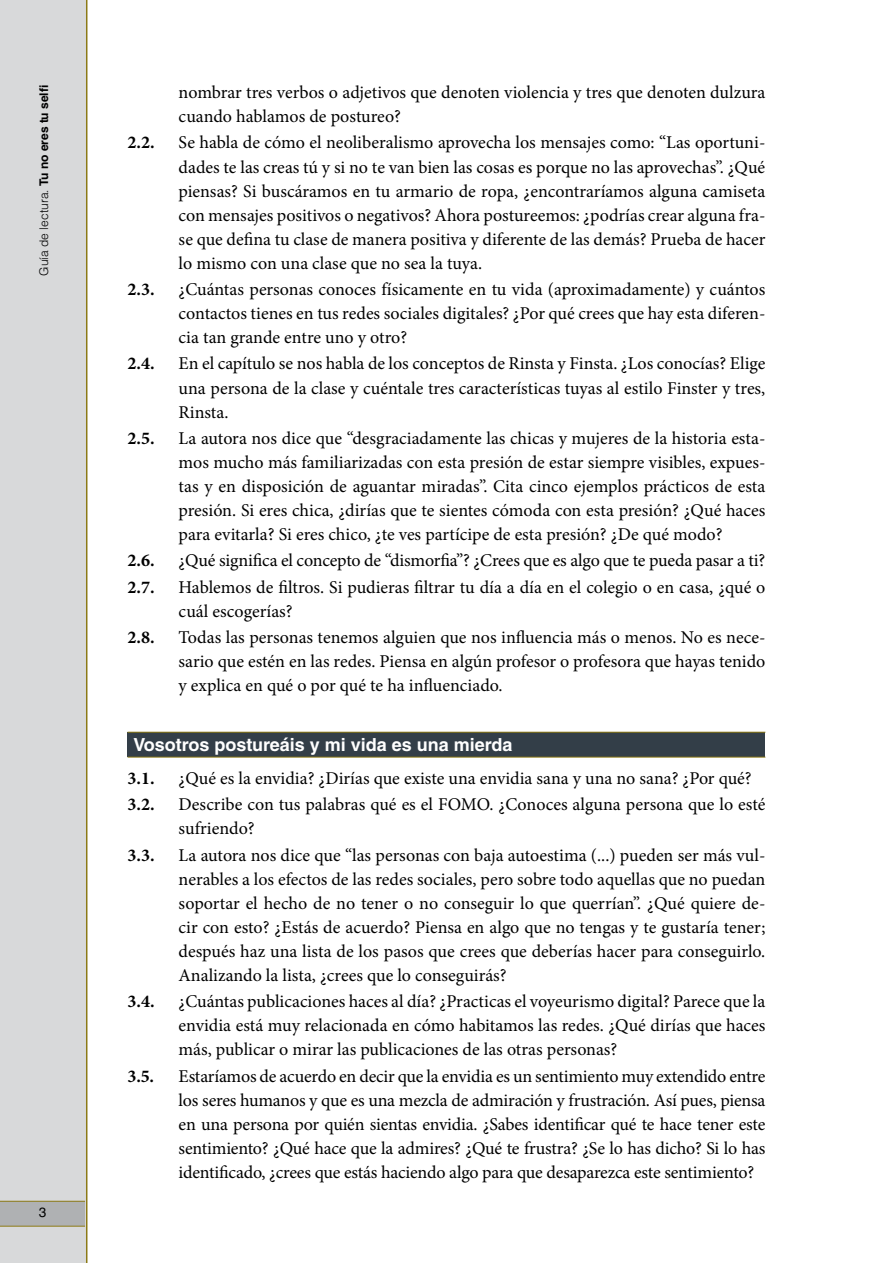
<style>
.page{position:relative;width:893px;height:1263px;background:#fff}
.page>*{position:absolute;margin:0;border:0;box-sizing:border-box;transform-origin:0 0}
.cos_entrat_4{font:18px/24.2px "Minion Pro";color:#000;text-align:justify}
.cos_entrat_4-2{font:700 18px "Minion Pro";color:#000}
.titol_taula{font:700 18px "Helvetica LT Std";color:#fff}
.t1{font:13.5px "Helvetica LT Std";color:#000}
.t2{font:700 12px "Helvetica LT Std";color:#000}
.s1{font-weight:300}
</style>
<div class="page">
<div style="left:0;top:0;width:86px;height:1263px;background:#d8d9da"></div>
<div style="left:0;top:1201px;width:85px;height:25px;background:#afb1b3"></div>
<hr style="left:0;top:1201px;width:85px;height:1px;background:#8c7a16">
<hr style="left:0;top:1226px;width:85px;height:1px;background:#8c7a16">
<hr style="left:86px;top:0;width:1px;height:1263px;background:#8c7a16">
<div style="left:128px;top:732px;width:637px;height:25px;background:#333e48"></div>
<hr style="left:128px;top:732px;width:637px;height:1px;background:#8c7a16">
<hr style="left:128px;top:757px;width:637px;height:1px;background:#8c7a16">
<p class="t2" style="left:37px;top:275px;width:192px;rotate:-90deg"><span class="s1">Guía de lectura.</span> Tu no eres tu selfi</p>
<p class="t1" style="left:39px;top:1205px;width:9px">3</p>
<p class="cos_entrat_4" style="left:179px;top:80px;width:588px">nombrar tres verbos o adjetivos que denoten violencia y tres que denoten dulzura cuando hablamos de postureo?</p>
<p class="cos_entrat_4-2" style="left:128px;top:132px;width:29px">2.2.</p>
<p class="cos_entrat_4" style="left:179px;top:131px;width:588px">Se habla de cómo el neoliberalismo aprovecha los mensajes como: “Las oportuni&shy;dades te las creas tú y si no te van bien las cosas es porque no las aprovechas”. ¿Qué piensas? Si buscáramos en tu armario de ropa, ¿encontraríamos alguna camiseta con mensajes positivos o negativos? Ahora postureemos: ¿podrías crear alguna fra&shy;se que defina tu clase de manera positiva y diferente de las demás? Prueba de hacer lo mismo con una clase que no sea la tuya.</p>
<p class="cos_entrat_4-2" style="left:128px;top:279px;width:29px">2.3.</p>
<p class="cos_entrat_4" style="left:179px;top:277px;width:588px">¿Cuántas personas conoces físicamente en tu vida (aproximadamente) y cuántos contactos tienes en tus redes sociales digitales? ¿Por qué crees que hay esta diferen&shy;cia tan grande entre uno y otro?</p>
<p class="cos_entrat_4-2" style="left:128px;top:353px;width:29px">2.4.</p>
<p class="cos_entrat_4" style="left:179px;top:352px;width:588px">En el capítulo se nos habla de los conceptos de Rinsta y Finsta. ¿Los conocías? Elige una persona de la clase y cuéntale tres características tuyas al estilo Finster y tres, Rinsta.</p>
<p class="cos_entrat_4-2" style="left:128px;top:427px;width:29px">2.5.</p>
<p class="cos_entrat_4" style="left:179px;top:426px;width:588px">La autora nos dice que “desgraciadamente las chicas y mujeres de la historia esta&shy;mos mucho más familiarizadas con esta presión de estar siempre visibles, expues&shy;tas y en disposición de aguantar miradas”. Cita cinco ejemplos prácticos de esta presión. Si eres chica, ¿dirías que te sientes cómoda con esta presión? ¿Qué haces para evitarla? Si eres chico, ¿te ves partícipe de esta presión? ¿De qué modo?</p>
<p class="cos_entrat_4-2" style="left:128px;top:550px;width:29px">2.6.</p>
<p class="cos_entrat_4" style="left:179px;top:549px;width:588px">¿Qué significa el concepto de “dismorfia”? ¿Crees que es algo que te pueda pasar a ti?</p>
<p class="cos_entrat_4-2" style="left:128px;top:576px;width:29px">2.7.</p>
<p class="cos_entrat_4" style="left:179px;top:575px;width:588px">Hablemos de filtros. Si pudieras filtrar tu día a día en el colegio o en casa, ¿qué o cuál escogerías?</p>
<p class="cos_entrat_4-2" style="left:128px;top:626px;width:29px">2.8.</p>
<p class="cos_entrat_4" style="left:179px;top:625px;width:588px">Todas las personas tenemos alguien que nos influencia más o menos. No es nece&shy;sario que estén en las redes. Piensa en algún profesor o profesora que hayas tenido y explica en qué o por qué te ha influenciado.</p>
<p class="titol_taula" style="left:134px;top:734px;width:380px">Vosotros postureáis y mi vida es una mierda</p>
<p class="cos_entrat_4-2" style="left:128px;top:767px;width:29px">3.1.</p>
<p class="cos_entrat_4" style="left:179px;top:766px;width:575px">¿Qué es la envidia? ¿Dirías que existe una envidia sana y una no sana? ¿Por qué?</p>
<p class="cos_entrat_4-2" style="left:128px;top:794px;width:29px">3.2.</p>
<p class="cos_entrat_4" style="left:179px;top:792px;width:588px">Describe con tus palabras qué es el FOMO. ¿Conoces alguna persona que lo esté sufriendo?</p>
<p class="cos_entrat_4-2" style="left:128px;top:844px;width:29px">3.3.</p>
<p class="cos_entrat_4" style="left:179px;top:843px;width:588px">La autora nos dice que “las personas con baja autoestima (...) pueden ser más vul&shy;nerables a los efectos de las redes sociales, pero sobre todo aquellas que no puedan soportar el hecho de no tener o no conseguir lo que querrían”. ¿Qué quiere de&shy;cir con esto? ¿Estás de acuerdo? Piensa en algo que no tengas y te gustaría tener; después haz una lista de los pasos que crees que deberías hacer para conseguirlo.<br>Analizando la lista, ¿crees que lo conseguirás?</p>
<p class="cos_entrat_4-2" style="left:128px;top:991px;width:29px">3.4.</p>
<p class="cos_entrat_4" style="left:179px;top:989px;width:588px">¿Cuántas publicaciones haces al día? ¿Practicas el voyeurismo digital? Parece que la envidia está muy relacionada en cómo habitamos las redes. ¿Qué dirías que haces más, publicar o mirar las publicaciones de las otras personas?</p>
<p class="cos_entrat_4-2" style="left:128px;top:1065px;width:28px">3.5.</p>
<p class="cos_entrat_4" style="left:179px;top:1064px;width:588px">Estaríamos de acuerdo en decir que la envidia es un sentimiento muy extendido entre los seres humanos y que es una mezcla de admiración y frustración. Así pues, piensa en una persona por quién sientas envidia. ¿Sabes identificar qué te hace tener este sentimiento? ¿Qué hace que la admires? ¿Qué te frustra? ¿Se lo has dicho? Si lo has identificado, ¿crees que estás haciendo algo para que desaparezca este sentimiento?</p>
</div>
